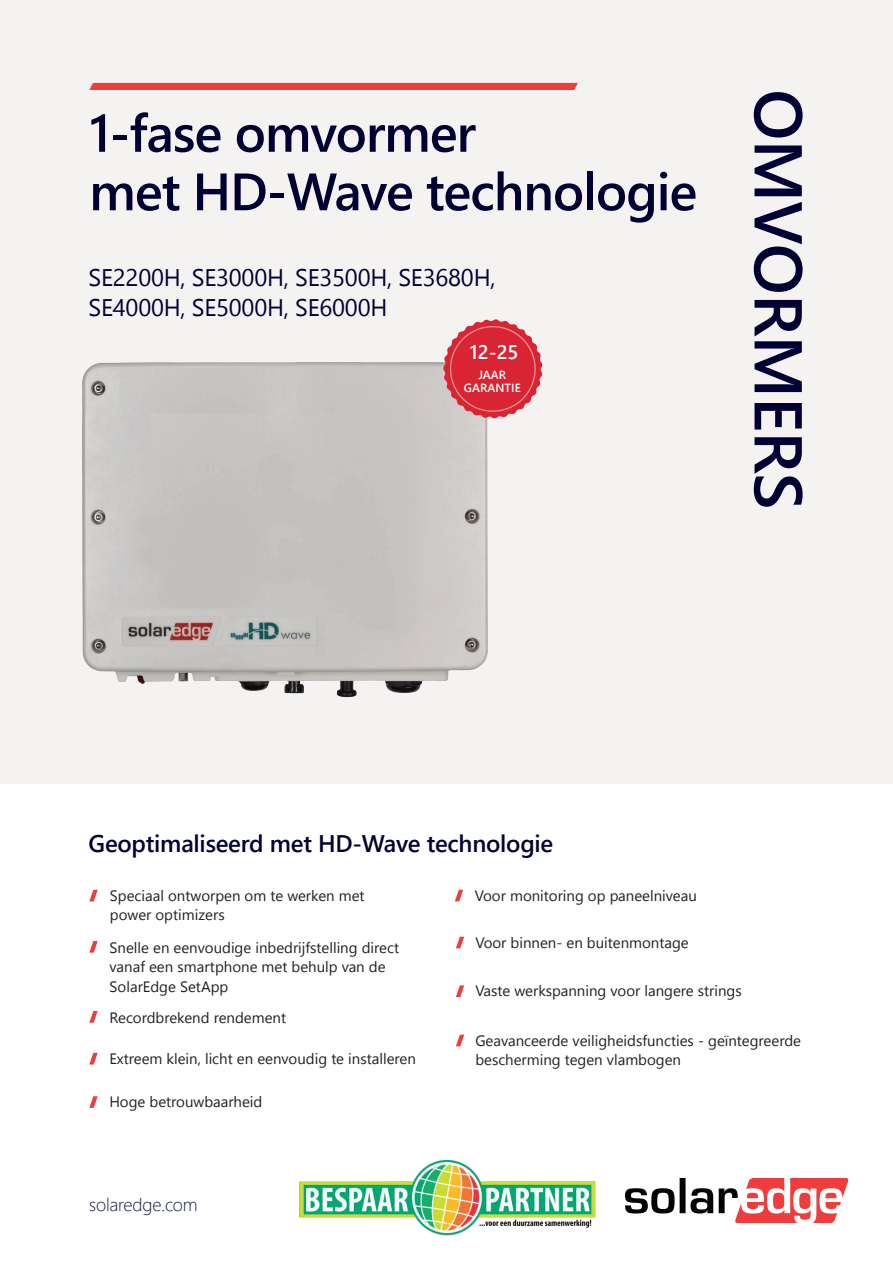
<style>
.page{position:relative;width:893px;height:1263px;background:#fff}
.page>*{position:absolute;margin:0;border:0;box-sizing:border-box;transform-origin:0 0}
.t1{font:600 67.5px "Segoe UI";letter-spacing:-.01em;color:#000032}
.t2{font:600 52.5px/58.5px "Segoe UI";letter-spacing:-.02em;color:#000032}
.t3{font:24px/30px "Segoe UI";letter-spacing:-.01em;color:#000032}
.t4{font:600 24px "Segoe UI";letter-spacing:-.01em;color:#000032}
.t5{font:600 19.65px "Segoe UI";color:#fff}
.t6{font:300 18px "Segoe UI";letter-spacing:-.01em;color:#0d1642}
.t7{font:15px/19.6px "Segoe UI";color:#231f20}
.t8{font:600 11.85px/13px "Segoe UI";letter-spacing:.005em;color:#fff;text-align:center}
</style>
<div class="page">
<div style="left:0;top:0;width:893px;height:1249px;background:#f4f3f2"></div>
<div style="left:0;top:784px;width:893px;height:479px;background:#fff"></div>
<svg style="left:625px;top:1178px;width:223px;height:45px"></svg>
<div style="left:89px;top:83px;width:489px;height:7px;background:#ee3d3c"></div>
<img style="left:82px;top:362px;width:414px;height:336px">
<svg style="left:89px;top:890px;width:9px;height:11px"></svg>
<svg style="left:456px;top:937px;width:8px;height:11px"></svg>
<svg style="left:456px;top:985px;width:8px;height:12px"></svg>
<svg style="left:456px;top:1035px;width:8px;height:11px"></svg>
<svg style="left:89px;top:1011px;width:9px;height:12px"></svg>
<svg style="left:89px;top:1053px;width:9px;height:11px"></svg>
<svg style="left:455px;top:890px;width:8px;height:11px"></svg>
<svg style="left:89px;top:1096px;width:9px;height:12px"></svg>
<svg style="left:443px;top:319px;width:100px;height:99px"></svg>
<svg style="left:89px;top:941px;width:9px;height:12px"></svg>
<img style="left:299px;top:1160px;width:297px;height:76px">
<h2 class="t2" style="left:89px;top:103px;width:609px">1-fase omvormer<br>met HD-Wave technologie</h2>
<h3 class="t3" style="left:89px;top:262px;width:409px">SE2200H, SE3000H, SE3500H, SE3680H,<br>SE4000H, SE5000H, SE6000H</h3>
<h3 class="t5" style="left:470px;top:336px;width:50px">12-25</h3>
<p class="t8" style="left:464px;top:368px;width:58px">JAAR<br>GARANTIE</p>
<h1 class="t1" style="left:833px;top:89px;width:422px;rotate:90deg">OMVORMERS</h1>
<h3 class="t4" style="left:89px;top:824px;width:466px">Geoptimaliseerd met HD-Wave technologie</h3>
<p class="t7" style="left:110px;top:885px;width:256px">Speciaal ontworpen om te werken met power optimizers</p>
<p class="t7" style="left:475px;top:932px;width:215px">Voor binnen- en buitenmontage</p>
<p class="t7" style="left:475px;top:981px;width:268px">Vaste werkspanning voor langere strings</p>
<p class="t7" style="left:475px;top:1030px;width:327px">Geavanceerde veiligheidsfuncties - geïntegreerde bescherming tegen vlambogen</p>
<p class="t7" style="left:475px;top:885px;width:224px">Voor monitoring op paneelniveau</p>
<p class="t7" style="left:110px;top:937px;width:291px">Snelle en eenvoudige inbedrijfstelling direct vanaf een smartphone met behulp van de<br>SolarEdge SetApp</p>
<p class="t7" style="left:110px;top:1007px;width:178px">Recordbrekend rendement</p>
<p class="t7" style="left:109px;top:1048px;width:308px">Extreem klein, licht en eenvoudig te installeren</p>
<p class="t7" style="left:109px;top:1091px;width:155px">Hoge betrouwbaarheid</p>
<p class="t6" style="left:89px;top:1188px;width:110px">solaredge.com</p>
</div>
